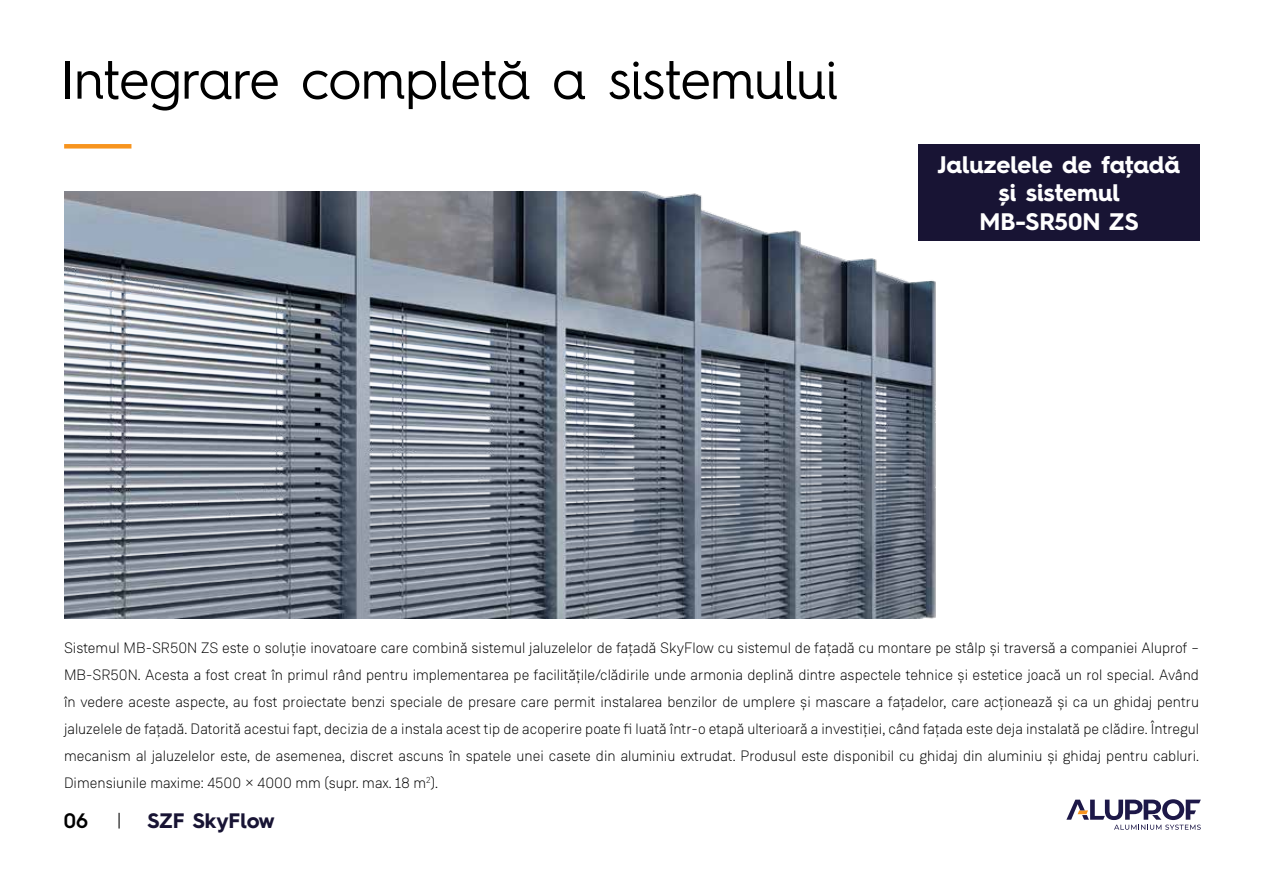
<style>
.page{position:relative;width:1263px;height:893px;background:#fff}
.page>*{position:absolute;margin:0;border:0;box-sizing:border-box;transform-origin:0 0}
.t1{font:54px "Hurme Geometric Sans 4";color:#000}
.t2{font:700 24px/28.8px "Hurme Geometric Sans 4";color:#fff;text-align:center}
.t3{font:700 21px "Hurme Geometric Sans 4";color:#181434}
.t4{font:600 21px "Hurme Geometric Sans 4";color:#000}
.t5{font:300 15px/27px "Weissenhof Grotesk";color:#000;text-align:justify}
.s1{font-weight:300;color:#000}
</style>
<div class="page">
<svg style="left:1066px;top:799px;width:135px;height:31px"></svg>
<div style="left:64px;top:144px;width:67px;height:5px;background:#f7941e"></div>
<img style="left:64px;top:191px;width:969px;height:428px">
<div style="left:918px;top:144px;width:281px;height:96px;background:#181434"></div>
<h1 class="t1" style="left:60px;top:42px;width:779px">Integrare completă a sistemului</h1>
<h2 class="t2" style="left:938px;top:149px;width:244px">Jaluzelele de faţadă și sistemul<br>MB-SR50N ZS</h2>
<p class="t5" style="left:64px;top:635px;width:1137px">Sistemul MB-SR50N ZS este o soluţie inovatoare care combină sistemul jaluzelelor de faţadă SkyFlow cu sistemul de faţadă cu montare pe stâlp și traversă a companiei Aluprof – MB-SR50N. Acesta a fost creat în primul rând pentru implementarea pe facilităţile/clădirile unde armonia deplină dintre aspectele tehnice și estetice joacă un rol special. Având în vedere aceste aspecte, au fost proiectate benzi speciale de presare care permit instalarea benzilor de umplere și mascare a fațadelor, care acționează și ca un ghidaj pentru jaluzelele de fațadă. Datorită acestui fapt, decizia de a instala acest tip de acoperire poate fi luată într-o etapă ulterioară a investiției, când fațada este deja instalată pe clădire. Întregul mecanism al jaluzelelor este, de asemenea, discret ascuns în spatele unei casete din aluminiu extrudat. Produsul este disponibil cu ghidaj din aluminiu și ghidaj pentru cabluri.<br>Dimensiunile maxime: 4500 × 4000 mm (supr. max. 18 m<sup>2</sup>).</p>
<h3 class="t4" style="left:64px;top:806px;width:26px">06</h3>
<h3 class="t3" style="left:117px;top:806px;width:159px"><span class="s1">|</span> SZF SkyFlow</h3>
</div>
